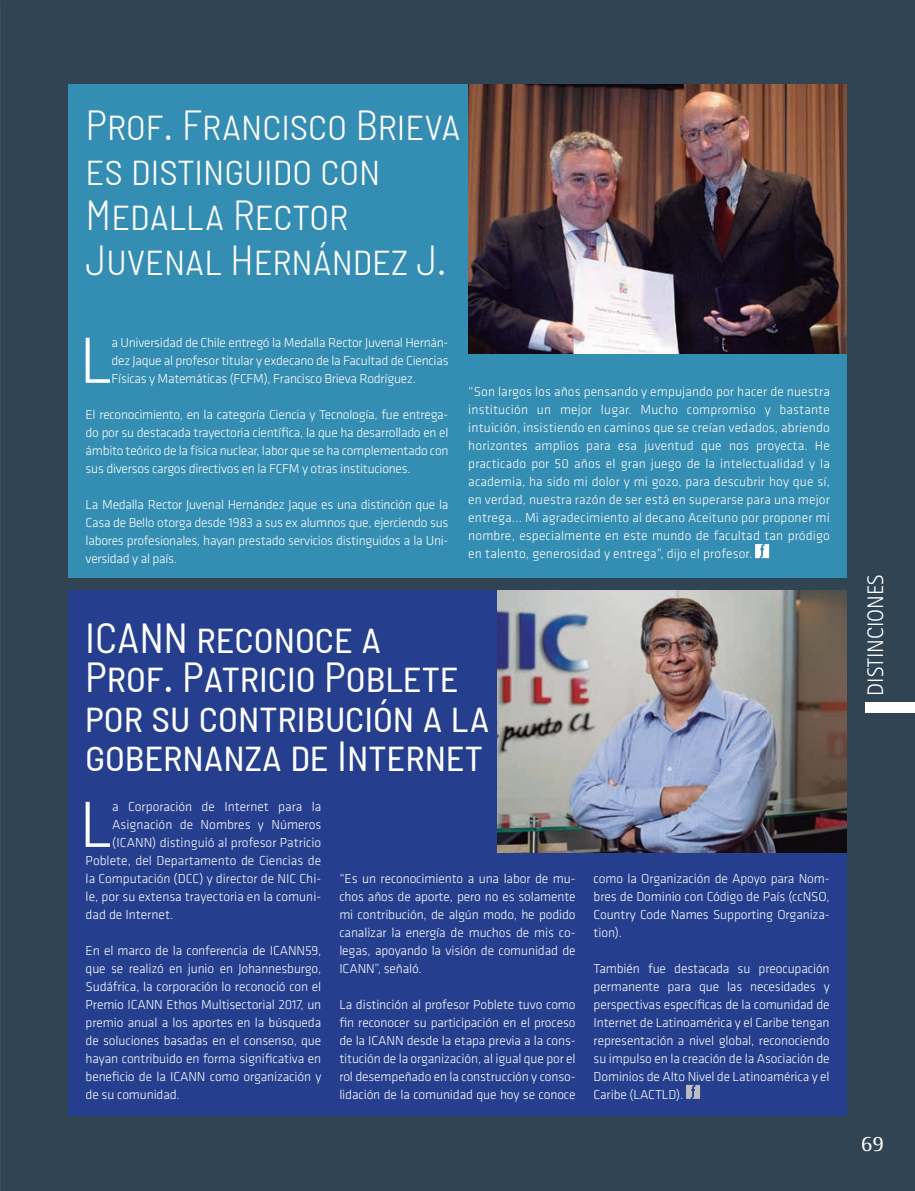
<style>
.page{position:relative;width:915px;height:1191px;background:#fff}
.page>*{position:absolute;margin:0;border:0;box-sizing:border-box;transform-origin:0 0}
.t1{font:300 67.5px "Klavika";color:#fff}
.t2{font:semi-condensed 42px/39px "Barlow";color:#fff}
.t3{font:300 semi-condensed 42px/45px "Barlow";color:#fff}
.t4{font:300 22.5px "Rotis Sans Serif Std";color:#fff}
.t5{font:22.5px "Rotis Semi Serif Std";color:#fff}
.t6{font:300 13.5px/18px "Klavika";letter-spacing:-.01em;color:#fff;text-align:justify}
</style>
<div class="page">
<div style="left:0;top:0;width:914px;height:1191px;background:#304453"></div>
<div style="left:68px;top:590px;width:778px;height:525px;background:#253f8e"></div>
<div style="left:865px;top:702px;width:49px;height:10px;background:#fff"></div>
<svg style="left:686px;top:1084px;width:13px;height:15px"></svg>
<div style="left:68px;top:84px;width:778px;height:494px;background:#348db2"></div>
<img style="left:468px;top:84px;width:378px;height:269px">
<svg style="left:755px;top:544px;width:13px;height:14px"></svg>
<img style="left:497px;top:590px;width:349px;height:263px">
<h2 class="t3" style="left:86px;top:101px;width:376px">Prof. Francisco Brieva es distinguido con<br>Medalla Rector<br>Juvenal Hernández J.</h2>
<h1 class="t1" style="left:79px;top:324px;width:35px">L</h1>
<p class="t6" style="left:112px;top:333px;width:338px">a Universidad de Chile entregó la Medalla Rector Juvenal Hernán&shy;dez Jaque al profesor titular y exdecano de la Facultad de Ciencias Físicas y Matemáticas (FCFM), Francisco Brieva Rodríguez.</p>
<p class="t6" style="left:86px;top:405px;width:364px">El reconocimiento, en la categoría Ciencia y Tecnología, fue entrega&shy;do por su destacada trayectoria científica, la que ha desarrollado en el ámbito teórico de la física nuclear, labor que se ha complementado con sus diversos cargos directivos en la FCFM y otras instituciones.</p>
<p class="t6" style="left:86px;top:495px;width:364px">La Medalla Rector Juvenal Hernández Jaque es una distinción que la Casa de Bello otorga desde 1983 a sus ex alumnos que, ejerciendo sus labores profesionales, hayan prestado servicios distinguidos a la Uni&shy;versidad y al país.</p>
<p class="t6" style="left:468px;top:383px;width:363px">“Son largos los años pensando y empujando por hacer de nuestra institución un mejor lugar. Mucho compromiso y bastante intuición, insistiendo en caminos que se creían vedados, abriendo horizontes amplios para esa juventud que nos proyecta. He practicado por 50 años el gran juego de la intelectualidad y la academia, ha sido mi dolor y mi gozo, para descubrir hoy que sí, en verdad, nuestra razón de ser está en superarse para una mejor entrega... Mi agradecimiento al decano Aceituno por proponer mi nombre, especialmente en este mundo de facultad tan pródigo en talento, generosidad y entrega”, dijo el profesor.</p>
<h2 class="t2" style="left:85px;top:618px;width:406px">ICANN reconoce a<br>Prof. Patricio Poblete por su contribución a la gobernanza de Internet</h2>
<h1 class="t1" style="left:79px;top:787px;width:35px">L</h1>
<p class="t6" style="left:112px;top:797px;width:210px">a Corporación de Internet para la</p>
<p class="t6" style="left:112px;top:815px;width:210px">Asignación de Nombres y Números</p>
<p class="t6" style="left:112px;top:833px;width:210px">(ICANN) distinguió al profesor Patricio</p>
<p class="t6" style="left:86px;top:851px;width:237px">Poblete, del Departamento de Ciencias de</p>
<p class="t6" style="left:86px;top:869px;width:237px">la Computación (DCC) y director de NIC Chi-</p>
<p class="t6" style="left:86px;top:887px;width:237px">le, por su extensa trayectoria en la comuni-</p>
<p class="t6" style="left:86px;top:905px;width:89px">dad de Internet.</p>
<p class="t6" style="left:86px;top:941px;width:237px">En el marco de la conferencia de ICANN59, que se realizó en junio en Johannesburgo, Sudáfrica, la corporación lo reconoció con el Premio ICANN Ethos Multisectorial 2017, un premio anual a los aportes en la búsqueda de soluciones basadas en el consenso, que hayan contribuido en forma significativa en beneficio de la ICANN como organización y de su comunidad.</p>
<p class="t6" style="left:339px;top:869px;width:238px">“Es un reconocimiento a una labor de mu&shy;chos años de aporte, pero no es solamente mi contribución, de algún modo, he podido canalizar la energía de muchos de mis co&shy;legas, apoyando la visión de comunidad de ICANN”, señaló.</p>
<p class="t6" style="left:339px;top:995px;width:238px">La distinción al profesor Poblete tuvo como fin reconocer su participación en el proceso de la ICANN desde la etapa previa a la cons&shy;titución de la organización, al igual que por el rol desempeñado en la construcción y conso&shy;lidación de la comunidad que hoy se conoce</p>
<p class="t6" style="left:593px;top:869px;width:237px">como la Organización de Apoyo para Nom&shy;bres de Dominio con Código de País (ccNSO, Country Code Names Supporting Organiza&shy;tion).</p>
<p class="t6" style="left:593px;top:959px;width:237px">También fue destacada su preocupación permanente para que las necesidades y perspectivas específicas de la comunidad de Internet de Latinoamérica y el Caribe tengan representación a nivel global, reconociendo su impulso en la creación de la Asociación de Dominios de Alto Nivel de Latinoamérica y el Caribe (LACTLD).</p>
<h3 class="t4" style="left:862px;top:695px;width:122px;rotate:-90deg">DISTINCIONES</h3>
<h3 class="t5" style="left:860px;top:1130px;width:25px">69</h3>
</div>
